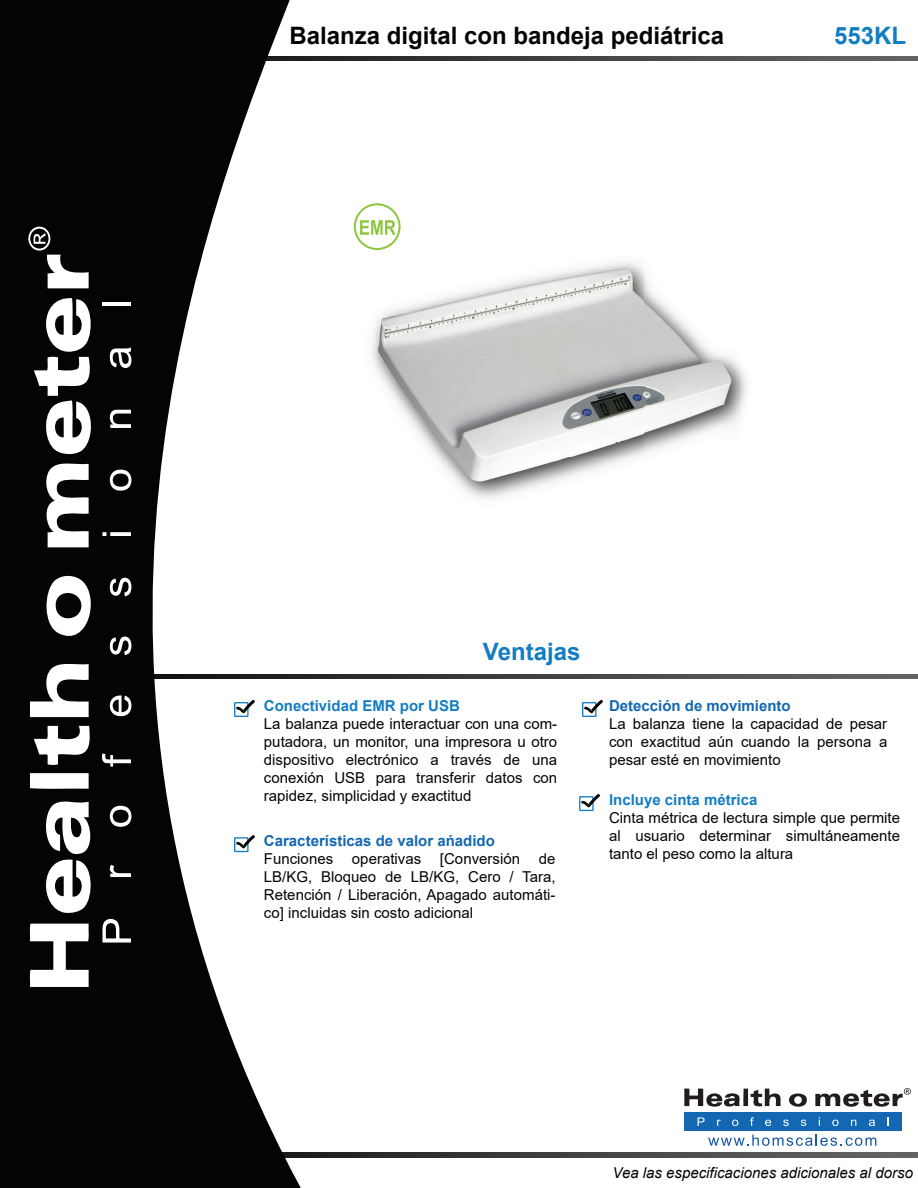
<style>
.page{position:relative;width:918px;height:1188px;background:#fff}
.page>*{position:absolute;margin:0;border:0;box-sizing:border-box;transform-origin:0 0}
.t1{font:700 24px "Arial";color:#040503}
.t2{font:700 24px "Arial";color:#147dc2}
.t3{font:15px/18px "Arial";color:#040503;text-align:justify}
.t4{font:700 15px "Arial";color:#1468b2}
.t5{font:700 15px "Arial";color:#147dc2}
.t6{font:italic 15px "Arial";color:#040503}
</style>
<div class="page">
<img style="left:402px;top:262px;width:345px;height:237px">
<img style="left:371px;top:308px;width:31px;height:103px">
<svg style="left:310px;top:56px;width:608px;height:5px;background:#444546"></svg>
<svg style="left:310px;top:674px;width:608px;height:5px;background:#464748"></svg>
<svg style="left:310px;top:1153px;width:608px;height:4px;background:#434445"></svg>
<svg style="left:0;top:0;width:310px;height:1188px;fill:#040503"></svg>
<svg style="left:29px;top:924px;width:60px;height:63px"></svg>
<svg style="left:30px;top:773px;width:59px;height:16px"></svg>
<svg style="left:30px;top:661px;width:59px;height:56px"></svg>
<svg style="left:34px;top:726px;width:57px;height:39px"></svg>
<svg style="left:38px;top:798px;width:56px;height:115px"></svg>
<svg style="left:46px;top:574px;width:54px;height:74px"></svg>
<svg style="left:42px;top:461px;width:47px;height:86px"></svg>
<svg style="left:34px;top:296px;width:61px;height:159px"></svg>
<svg style="left:28px;top:227px;width:61px;height:61px"></svg>
<svg style="left:102px;top:919px;width:29px;height:24px"></svg>
<svg style="left:110px;top:865px;width:21px;height:12px"></svg>
<svg style="left:110px;top:806px;width:21px;height:21px"></svg>
<svg style="left:102px;top:753px;width:29px;height:14px"></svg>
<svg style="left:110px;top:696px;width:21px;height:20px"></svg>
<svg style="left:110px;top:637px;width:21px;height:18px"></svg>
<svg style="left:110px;top:578px;width:21px;height:18px"></svg>
<svg style="left:110px;top:532px;width:21px;height:4px"></svg>
<svg style="left:102px;top:532px;width:4px;height:4px"></svg>
<svg style="left:110px;top:470px;width:21px;height:21px"></svg>
<svg style="left:110px;top:410px;width:21px;height:18px"></svg>
<svg style="left:110px;top:347px;width:21px;height:21px"></svg>
<hr style="left:102px;top:302px;width:29px;height:4px;background:#fff">
<svg style="left:234px;top:699px;width:22px;height:18px"></svg>
<svg style="left:234px;top:834px;width:22px;height:18px"></svg>
<svg style="left:582px;top:700px;width:21px;height:17px"></svg>
<svg style="left:579px;top:794px;width:21px;height:17px"></svg>
<svg style="left:684px;top:1088px;width:123px;height:19px"></svg>
<svg style="left:815px;top:1088px;width:96px;height:19px"></svg>
<svg style="left:708px;top:1135px;width:168px;height:11px"></svg>
<div style="left:685px;top:1112px;width:217px;height:19px;background:#1468b2"></div>
<svg style="left:698px;top:1117px;width:7px;height:9px"></svg>
<svg style="left:717px;top:1120px;width:4px;height:6px"></svg>
<svg style="left:732px;top:1120px;width:6px;height:6px"></svg>
<svg style="left:750px;top:1117px;width:4px;height:9px"></svg>
<svg style="left:765px;top:1120px;width:6px;height:6px"></svg>
<svg style="left:783px;top:1120px;width:6px;height:6px"></svg>
<svg style="left:801px;top:1120px;width:5px;height:6px"></svg>
<svg style="left:832px;top:1120px;width:7px;height:6px"></svg>
<svg style="left:851px;top:1120px;width:5px;height:6px"></svg>
<svg style="left:869px;top:1120px;width:6px;height:6px"></svg>
<svg style="left:887px;top:1117px;width:2px;height:9px"></svg>
<svg style="left:354px;top:203px;width:47px;height:47px"></svg>
<h1 class="t1" style="left:289px;top:19px;width:436px">Balanza digital con bandeja pediátrica</h1>
<h1 class="t2" style="left:834px;top:19px;width:74px">553KL</h1>
<h1 class="t2" style="left:483px;top:635px;width:99px">Ventajas</h1>
<p class="t5" style="left:264px;top:695px;width:197px">Conectividad EMR por USB</p>
<p class="t3" style="left:264px;top:714px;width:295px">La balanza puede interactuar con una com&shy;putadora, un monitor, una impresora u otro dispositivo electrónico a través de una conexión USB para transferir datos con rapidez, simplicidad y exactitud</p>
<p class="t4" style="left:264px;top:830px;width:232px">Características de valor ańadido</p>
<p class="t3" style="left:264px;top:849px;width:71px">Funciones</p>
<p class="t3" style="left:352px;top:849px;width:71px">operativas</p>
<p class="t3" style="left:440px;top:849px;width:82px">[Conversión</p>
<p class="t3" style="left:264px;top:849px;width:293px;text-indent:275px">de LB/KG, Bloqueo de LB/KG, Cero / Tara, Retención / Liberación, Apagado automáti&shy;co] incluidas sin costo adicional</p>
<p class="t4" style="left:609px;top:695px;width:183px">Detección de movimiento</p>
<p class="t3" style="left:609px;top:714px;width:280px">La balanza tiene la capacidad de pesar con exactitud aún cuando la persona a pesar esté en movimiento</p>
<p class="t5" style="left:609px;top:789px;width:150px">Incluye cinta métrica</p>
<p class="t3" style="left:609px;top:808px;width:292px">Cinta métrica de lectura simple que permite al usuario determinar simultáneamente tanto el peso como la altura</p>
<p class="t6" style="left:613px;top:1163px;width:302px">Vea las especificaciones adicionales al dorso</p>
</div>
